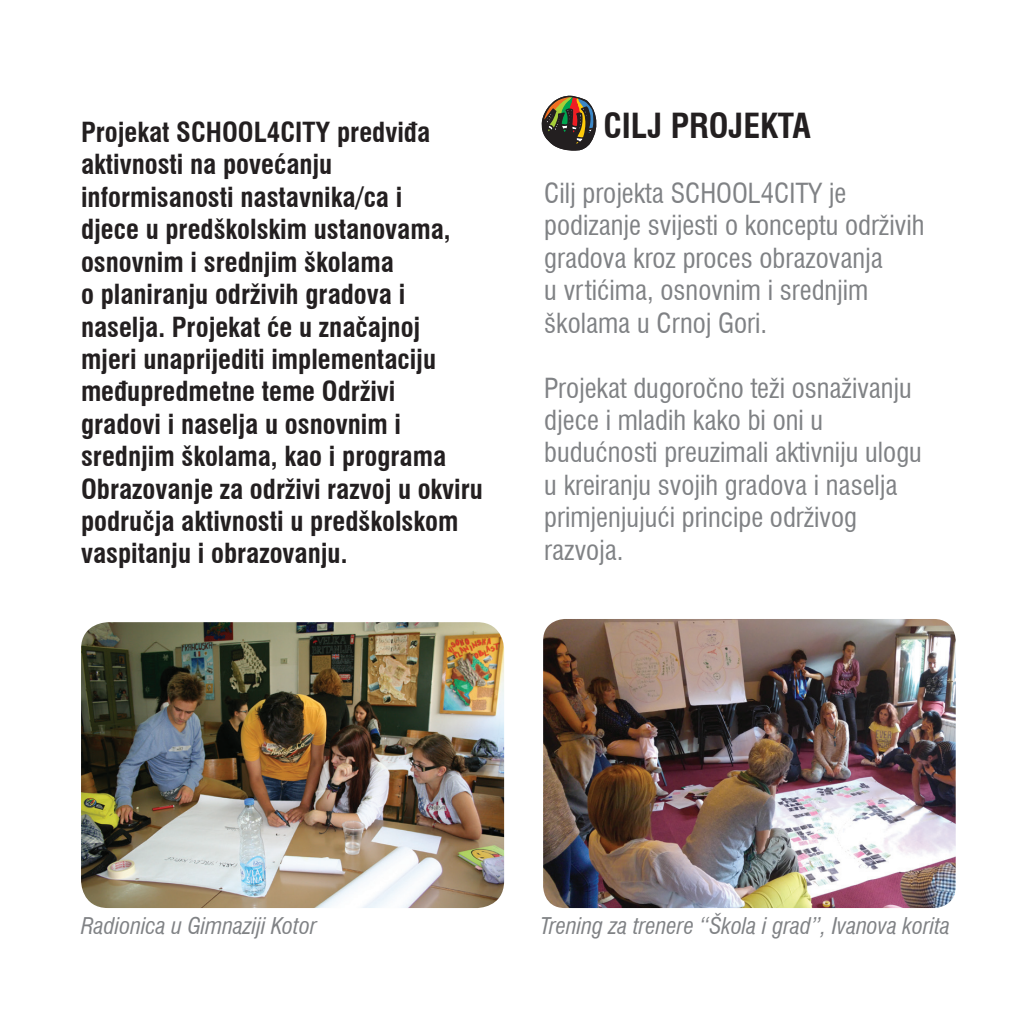
<style>
.page{position:relative;width:1021px;height:1021px;background:#fff}
.page>*{position:absolute;margin:0;border:0;box-sizing:border-box;transform-origin:0 0}
.t1{font:700 condensed 33.75px "Swiss 721 BT";color:#231f20}
.t2{font:700 condensed 27px/32.4px "Swiss 721 BT";color:#231f20}
.t3{font:condensed 27px/32.4px "Swiss 721 BT";color:#808285}
.t4{font:italic condensed 22.5px "Swiss 721 BT";color:#808285}
</style>
<div class="page">
<img style="left:81px;top:622px;width:423px;height:286px">
<img style="left:543px;top:619px;width:412px;height:289px">
<svg style="left:541px;top:96px;width:55px;height:55px"></svg>
<p class="t2" style="left:81px;top:116px;width:403px">Projekat SCHOOL4CITY predviđa aktivnosti na povećanju informisanosti nastavnika/ca i<br>djece u predškolskim ustanovama, osnovnim i srednjim školama<br>o planiranju održivih gradova i naselja. Projekat će u značajnoj<br>mjeri unaprijediti implementaciju međupredmetne teme Održivi<br>gradovi i naselja u osnovnim i srednjim školama, kao i programa<br>Obrazovanje za održivi razvoj u okviru područja aktivnosti u predškolskom vaspitanju i obrazovanju.</p>
<p class="t1" style="left:603px;top:106px;width:209px">CILJ PROJEKTA</p>
<p class="t3" style="left:544px;top:177px;width:381px">Cilj projekta SCHOOL4CITY je podizanje svijesti o konceptu održivih gradova kroz proces obrazovanja<br>u vrtićima, osnovnim i srednjim školama u Crnoj Gori.</p>
<p class="t3" style="left:544px;top:371px;width:379px">Projekat dugoročno teži osnaživanju djece i mladih kako bi oni u budućnosti preuzimali aktivniju ulogu u kreiranju svojih gradova i naselja primjenjujući principe održivog razvoja.</p>
<p class="t4" style="left:81px;top:912px;width:237px">Radionica u Gimnaziji Kotor</p>
<p class="t4" style="left:541px;top:912px;width:410px">Trening za trenere “Škola i grad”, Ivanova korita</p>
</div>
